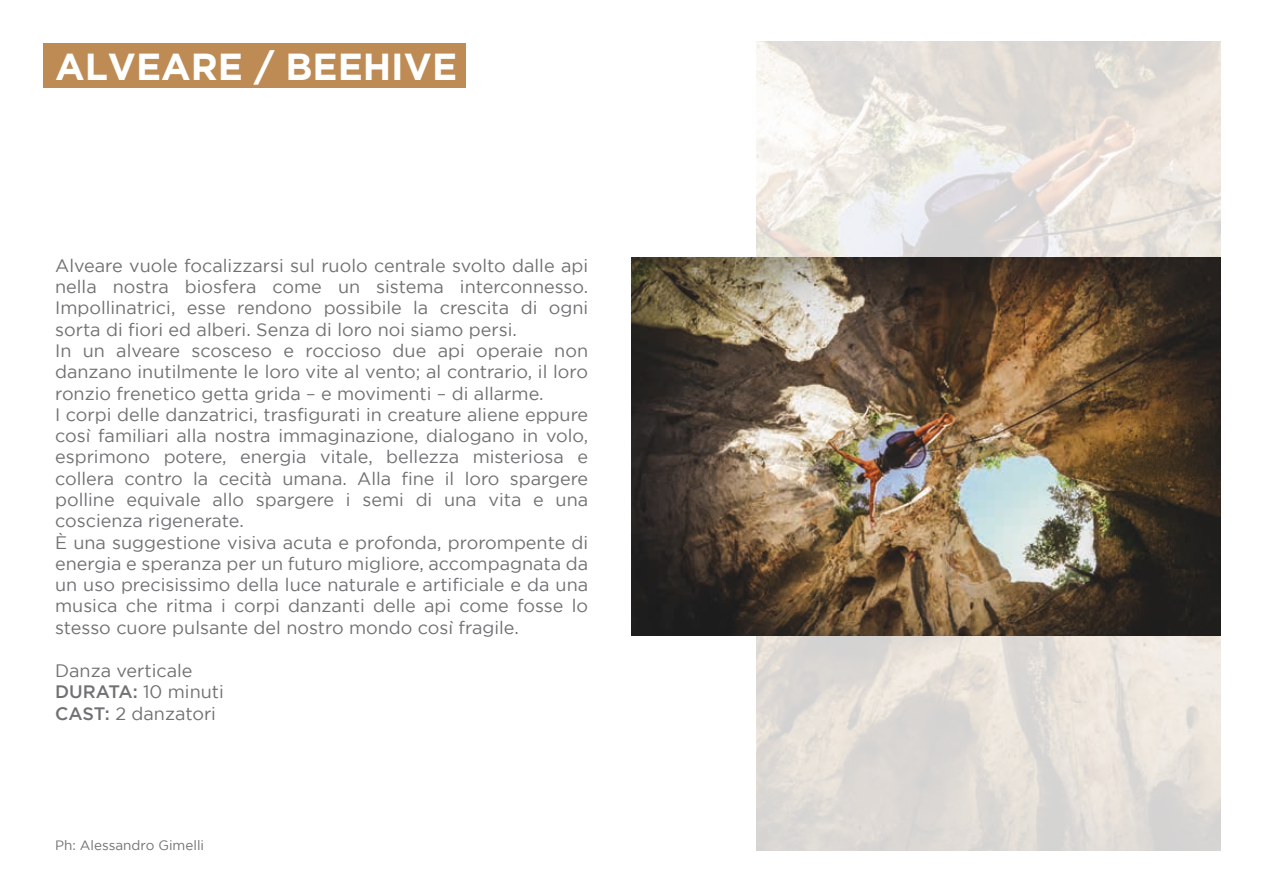
<style>
.page{position:relative;width:1263px;height:893px;background:#fff}
.page>*{position:absolute;margin:0;border:0;box-sizing:border-box;transform-origin:0 0}
.t1{font:700 37.5px "Gotham";color:#fff}
.t2{font:18px/21.3px "Gotham";color:#707173}
.t3{font:13.5px "Gotham";color:#707173}
.s1{font-weight:500}
</style>
<div class="page">
<div style="left:43px;top:43px;width:423px;height:45px;background:#bd8b53"></div>
<img style="left:757px;top:41px;width:464px;height:810px">
<img style="left:632px;top:258px;width:589px;height:377px">
<h1 class="t1" style="left:55px;top:45px;width:404px">ALVEARE / BEEHIVE</h1>
<p class="t2" style="left:55px;top:254px;width:535px">Alveare vuole focalizzarsi sul ruolo centrale svolto dalle api nella nostra biosfera come un sistema interconnesso.<br>Impollinatrici, esse rendono possibile la crescita di ogni sorta di fiori ed alberi. Senza di loro noi siamo persi.<br>In un alveare scosceso e roccioso due api operaie non danzano inutilmente le loro vite al vento; al contrario, il loro ronzio frenetico getta grida – e movimenti – di allarme.<br>I corpi delle danzatrici, trasfigurati in creature aliene eppure così familiari alla nostra immaginazione, dialogano in volo, esprimono potere, energia vitale, bellezza misteriosa e collera contro la cecità umana. Alla fine il loro spargere polline equivale allo spargere i semi di una vita e una coscienza rigenerate.<br>È una suggestione visiva acuta e profonda, prorompente di energia e speranza per un futuro migliore, accompagnata da un uso precisissimo della luce naturale e artificiale e da una musica che ritma i corpi danzanti delle api come fosse lo stesso cuore pulsante del nostro mondo così fragile.</p>
<p class="t2" style="left:55px;top:659px;width:170px">Danza verticale<br><span class="s1">DURATA:</span> 10 minuti<br><span class="s1">CAST:</span> 2 danzatori</p>
<p class="t3" style="left:55px;top:838px;width:150px">Ph: Alessandro Gimelli</p>
</div>
